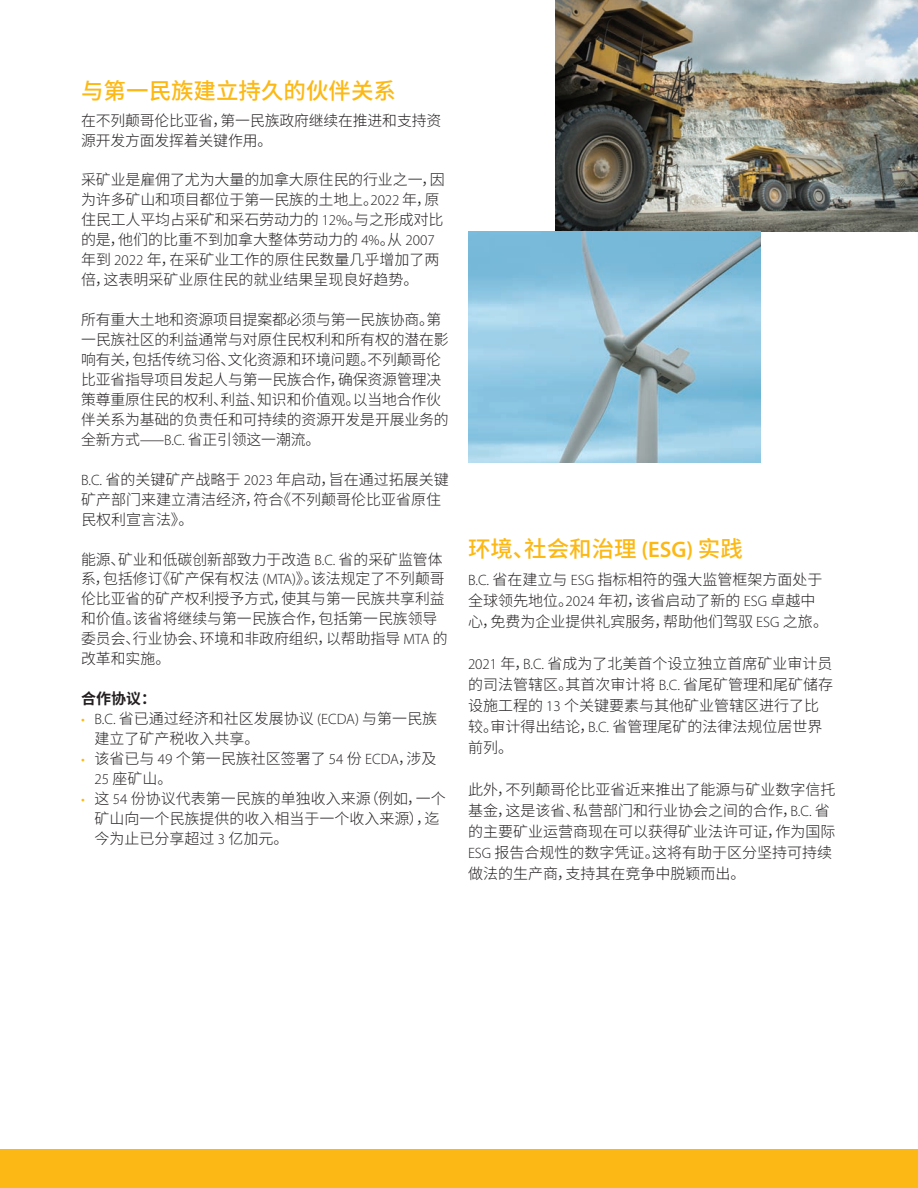
<style>
.page{position:relative;width:918px;height:1188px;background:#fff}
.page>*{position:absolute;margin:0;border:0;box-sizing:border-box;transform-origin:0 0}
.Titles{font:500 22.5px "Noto Sans CJ Ksc";color:#fcb814}
.Body_Copy{font:300 15px/20px "Noto Sans CJ Ksc";color:#231f20}
.Body_Copy-2{font:700 15px "Noto Sans CJ Ksc";color:#231f20}
.s1{font-family:"Myriad Pro"}
.s2{font-family:"Myriad Pro";color:#fcb814}
.s3{font-family:"Myriad Pro";font-weight:600}
</style>
<div class="page">
<div style="left:0;top:1149px;width:918px;height:39px;background:#fcb814"></div>
<img style="left:556px;top:0;width:362px;height:231px">
<img style="left:468px;top:231px;width:292px;height:231px">
<p class="Titles" style="left:81px;top:78px;width:316px">与第一民族建立持久的伙伴关系</p>
<p class="Body_Copy" style="left:81px;top:110px;width:362px">在不列颠哥伦比亚省，第一民族政府继续在推进和支持资源开发方面发挥着关键作用。</p>
<p class="Body_Copy" style="left:81px;top:170px;width:365px">采矿业是雇佣了尤为大量的加拿大原住民的行业之一，因为许多矿山和项目都位于第一民族的土地上。<span class="s1">2022</span> 年，原住民工人平均占采矿和采石劳动力的 <span class="s1">12%</span>。与之形成对比的是，他们的比重不到加拿大整体劳动力的 <span class="s1">4%</span>。从 <span class="s1">2007</span>年到 <span class="s1">2022</span> 年，在采矿业工作的原住民数量几乎增加了两倍，这表明采矿业原住民的就业结果呈现良好趋势。</p>
<p class="Body_Copy" style="left:81px;top:310px;width:369px">所有重大土地和资源项目提案都必须与第一民族协商。第一民族社区的利益通常与对原住民权利和所有权的潜在影响有关，包括传统习俗、文化资源和环境问题。不列颠哥伦比亚省指导项目发起人与第一民族合作，确保资源管理决策尊重原住民的权利、利益、知识和价值观。以当地合作伙伴关系为基础的负责任和可持续的资源开发是开展业务的全新方式——<span class="s1">B.C.</span> 省正引领这一潮流。</p>
<p class="Body_Copy" style="left:81px;top:470px;width:369px"><span class="s1">B.C.</span> 省的关键矿产战略于 <span class="s1">2023</span> 年启动，旨在通过拓展关键矿产部门来建立清洁经济，符合《不列颠哥伦比亚省原住民权利宣言法》。</p>
<p class="Body_Copy" style="left:81px;top:549px;width:368px">能源、矿业和低碳创新部致力于改造 <span class="s1">B.C.</span> 省的采矿监管体系，包括修订《矿产保有权法 <span class="s1">(MTA)</span>》。该法规定了不列颠哥伦比亚省的矿产权利授予方式，使其与第一民族共享利益和价值。该省将继续与第一民族合作，包括第一民族领导委员会、行业协会、环境和非政府组织，以帮助指导 <span class="s1">MTA</span> 的改革和实施。</p>
<p class="Body_Copy-2" style="left:81px;top:690px;width:76px">合作协议：</p>
<p class="Body_Copy" style="left:94px;top:709px;width:344px;text-indent:-14px"><span class="s2">•</span> <span class="s1">B.C.</span> 省已通过经济和社区发展协议 <span class="s1">(ECDA)</span> 与第一民族建立了矿产税收入共享。</p>
<p class="Body_Copy" style="left:94px;top:749px;width:344px;text-indent:-14px"><span class="s2">•</span> 该省已与 <span class="s1">49</span> 个第一民族社区签署了 <span class="s1">54</span> 份 <span class="s1">ECDA</span>，涉及<br><span class="s1">25</span> 座矿山。</p>
<p class="Body_Copy" style="left:94px;top:789px;width:353px;text-indent:-14px"><span class="s2">•</span> 这 <span class="s1">54</span> 份协议代表第一民族的单独收入来源（例如，一个矿山向一个民族提供的收入相当于一个收入来源），迄今为止已分享超过 <span class="s1">3</span> 亿加元。</p>
<p class="Titles" style="left:468px;top:536px;width:276px">环境、社会和治理 <span class="s3">(ESG)</span> 实践</p>
<p class="Body_Copy" style="left:468px;top:569px;width:362px;line-height:21px"><span class="s1">B.C.</span> 省在建立与 <span class="s1">ESG</span> 指标相符的强大监管框架方面处于全球领先地位。<span class="s1">2024</span> 年初，该省启动了新的 <span class="s1">ESG</span> 卓越中心，免费为企业提供礼宾服务，帮助他们驾驭 <span class="s1">ESG</span> 之旅。</p>
<p class="Body_Copy" style="left:468px;top:653px;width:367px;line-height:21px"><span class="s1">2021</span> 年，<span class="s1">B.C.</span> 省成为了北美首个设立独立首席矿业审计员的司法管辖区。其首次审计将 <span class="s1">B.C.</span> 省尾矿管理和尾矿储存设施工程的 <span class="s1">13</span> 个关键要素与其他矿业管辖区进行了比较。审计得出结论，<span class="s1">B.C.</span> 省管理尾矿的法律法规位居世界前列。</p>
<p class="Body_Copy" style="left:468px;top:779px;width:369px;line-height:21px">此外，不列颠哥伦比亚省近来推出了能源与矿业数字信托基金，这是该省、私营部门和行业协会之间的合作，<span class="s1">B.C.</span> 省的主要矿业运营商现在可以获得矿业法许可证，作为国际<br><span class="s1">ESG</span> 报告合规性的数字凭证。这将有助于区分坚持可持续做法的生产商，支持其在竞争中脱颖而出。</p>
</div>
